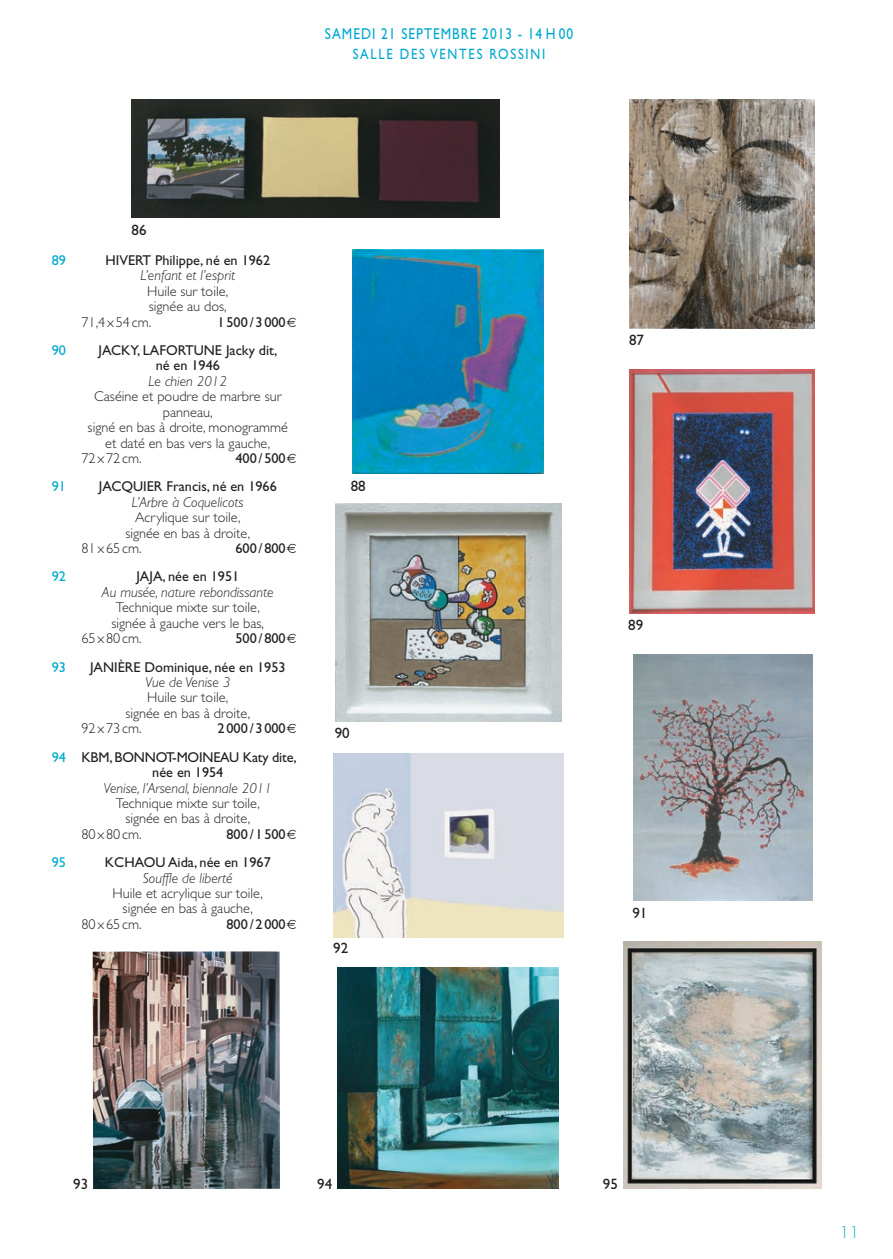
<style>
.page{position:relative;width:893px;height:1259px;background:#fff}
.page>*{position:absolute;margin:0;border:0;box-sizing:border-box;transform-origin:0 0}
.t1{font:15.75px "Gill Sans";letter-spacing:.075em;color:#00a8d0;scale:.85 1}
.t2{font:300 15.75px "Futura";color:#00a8d0}
.t3{font:15px "Gill Sans";letter-spacing:.135em;color:#00a8d0;scale:.85 1}
.t4{font:15px "Gill Sans";color:#231f20}
.t5{font:italic 300 14.4px "Gill Sans";color:#231f20}
.t6{font:300 14.25px "Gill Sans";color:#231f20}
.t7{font:14.25px/15.5px "Gill Sans";color:#231f20;text-align:center}
.t8{font:14.25px "Gill Sans";color:#00a8d0}
.s1{color:#00a8d0}
</style>
<div class="page">
<img style="left:353px;top:249px;width:191px;height:224px">
<img style="left:336px;top:504px;width:225px;height:217px">
<img style="left:334px;top:753px;width:230px;height:184px">
<img style="left:630px;top:100px;width:184px;height:228px">
<img style="left:629px;top:369px;width:186px;height:244px">
<img style="left:633px;top:654px;width:179px;height:246px">
<img style="left:93px;top:951px;width:187px;height:237px">
<img style="left:132px;top:100px;width:368px;height:118px">
<img style="left:338px;top:967px;width:221px;height:221px">
<img style="left:623px;top:941px;width:198px;height:247px">
<p class="t1" style="left:325px;top:25px;width:293px">SAMEDI 21 SEPTEMBRE 2013 - 14 H 00</p>
<p class="t3" style="left:353px;top:45px;width:228px">SALLE DES VENTES ROSSINI</p>
<p class="t4" style="left:132px;top:221px;width:16px">86</p>
<p class="t8" style="left:52px;top:252px;width:16px">89</p>
<p class="t7" style="left:106px;top:252px;width:166px">HIVERT Philippe, né en 1962</p>
<p class="t5" style="left:140px;top:267px;width:96px">L’enfant et l’esprit</p>
<p class="t6" style="left:147px;top:283px;width:83px">Huile sur toile,</p>
<p class="t6" style="left:149px;top:298px;width:79px">signée au dos,</p>
<p class="t6" style="left:82px;top:314px;width:71px">71,4 x 54 cm.</p>
<p class="t7" style="left:218px;top:314px;width:70px">1500 / 3000</p>
<p class="t8" style="left:52px;top:342px;width:16px">90</p>
<p class="t7" style="left:99px;top:342px;width:180px">JACKY, LAFORTUNE Jacky dit, né en 1946</p>
<p class="t5" style="left:149px;top:373px;width:80px">Le chien 2012</p>
<p class="t6" style="left:94px;top:388px;width:189px">Caséine et poudre de marbre sur</p>
<p class="t6" style="left:163px;top:404px;width:51px">panneau,</p>
<p class="t6" style="left:88px;top:419px;width:202px">signé en bas à droite, monogrammé</p>
<p class="t6" style="left:105px;top:435px;width:167px">et daté en bas vers la gauche,</p>
<p class="t6" style="left:82px;top:450px;width:62px">72 x 72 cm.</p>
<p class="t7" style="left:235px;top:451px;width:52px">400 / 500</p>
<p class="t8" style="left:52px;top:478px;width:16px">91</p>
<p class="t7" style="left:99px;top:479px;width:179px">JACQUIER Francis, né en 1966</p>
<p class="t5" style="left:132px;top:494px;width:113px">L’Arbre à Coquelicots</p>
<p class="t6" style="left:135px;top:509px;width:107px">Acrylique sur toile,</p>
<p class="t6" style="left:125px;top:525px;width:127px">signée en bas à droite,</p>
<p class="t6" style="left:82px;top:540px;width:62px">81 x 65 cm.</p>
<p class="t7" style="left:235px;top:541px;width:52px">600 / 800</p>
<p class="t8" style="left:52px;top:568px;width:16px">92</p>
<p class="t7" style="left:136px;top:569px;width:104px">JAJA, née en 1951</p>
<p class="t5" style="left:102px;top:584px;width:173px">Au musée, nature rebondissante</p>
<p class="t6" style="left:116px;top:599px;width:146px">Technique mixte sur toile,</p>
<p class="t6" style="left:112px;top:615px;width:154px">signée à gauche vers le bas,</p>
<p class="t6" style="left:82px;top:630px;width:62px">65 x 80 cm.</p>
<p class="t7" style="left:235px;top:631px;width:52px">500 / 800</p>
<p class="t8" style="left:52px;top:658px;width:16px">93</p>
<p class="t7" style="left:90px;top:659px;width:197px">JANIÈRE Dominique, née en 1953</p>
<p class="t5" style="left:145px;top:674px;width:87px">Vue de Venise 3</p>
<p class="t6" style="left:147px;top:689px;width:83px">Huile sur toile,</p>
<p class="t6" style="left:125px;top:705px;width:127px">signée en bas à droite,</p>
<p class="t6" style="left:82px;top:720px;width:62px">92 x 73 cm.</p>
<p class="t7" style="left:52px;top:714px;width:246px;line-height:28.2px;text-align:left;text-indent:166px">2000 / 3000<br><span class="s1">94</span> KBM, BONNOT-MOINEAU Katy dite,</p>
<p class="t7" style="left:152px;top:764px;width:73px">née en 1954</p>
<p class="t5" style="left:104px;top:779px;width:170px">Venise, l’Arsenal, biennale 2011</p>
<p class="t6" style="left:116px;top:795px;width:146px">Technique mixte sur toile,</p>
<p class="t6" style="left:125px;top:810px;width:127px">signée en bas à droite,</p>
<p class="t6" style="left:82px;top:826px;width:62px">80 x 80 cm.</p>
<p class="t7" style="left:227px;top:826px;width:61px">800 / 1500</p>
<p class="t8" style="left:52px;top:854px;width:16px">95</p>
<p class="t7" style="left:105px;top:854px;width:167px">KCHAOU Aida, née en 1967</p>
<p class="t5" style="left:143px;top:869px;width:91px">Souffle de liberté</p>
<p class="t6" style="left:113px;top:885px;width:152px">Huile et acrylique sur toile,</p>
<p class="t6" style="left:123px;top:900px;width:132px">signée en bas à gauche,</p>
<p class="t6" style="left:82px;top:916px;width:62px">80 x 65 cm.</p>
<p class="t7" style="left:227px;top:916px;width:61px">800 / 2000</p>
<p class="t4" style="left:351px;top:477px;width:16px">88</p>
<p class="t4" style="left:335px;top:724px;width:16px">90</p>
<p class="t4" style="left:333px;top:939px;width:16px">92</p>
<p class="t4" style="left:629px;top:331px;width:16px">87</p>
<p class="t4" style="left:628px;top:616px;width:16px">89</p>
<p class="t4" style="left:632px;top:904px;width:16px">91</p>
<p class="t4" style="left:73px;top:1175px;width:17px">93</p>
<p class="t4" style="left:317px;top:1175px;width:16px">94</p>
<p class="t4" style="left:603px;top:1175px;width:16px">95</p>
<p class="t2" style="left:840px;top:1222px;width:21px">11</p>
</div>
